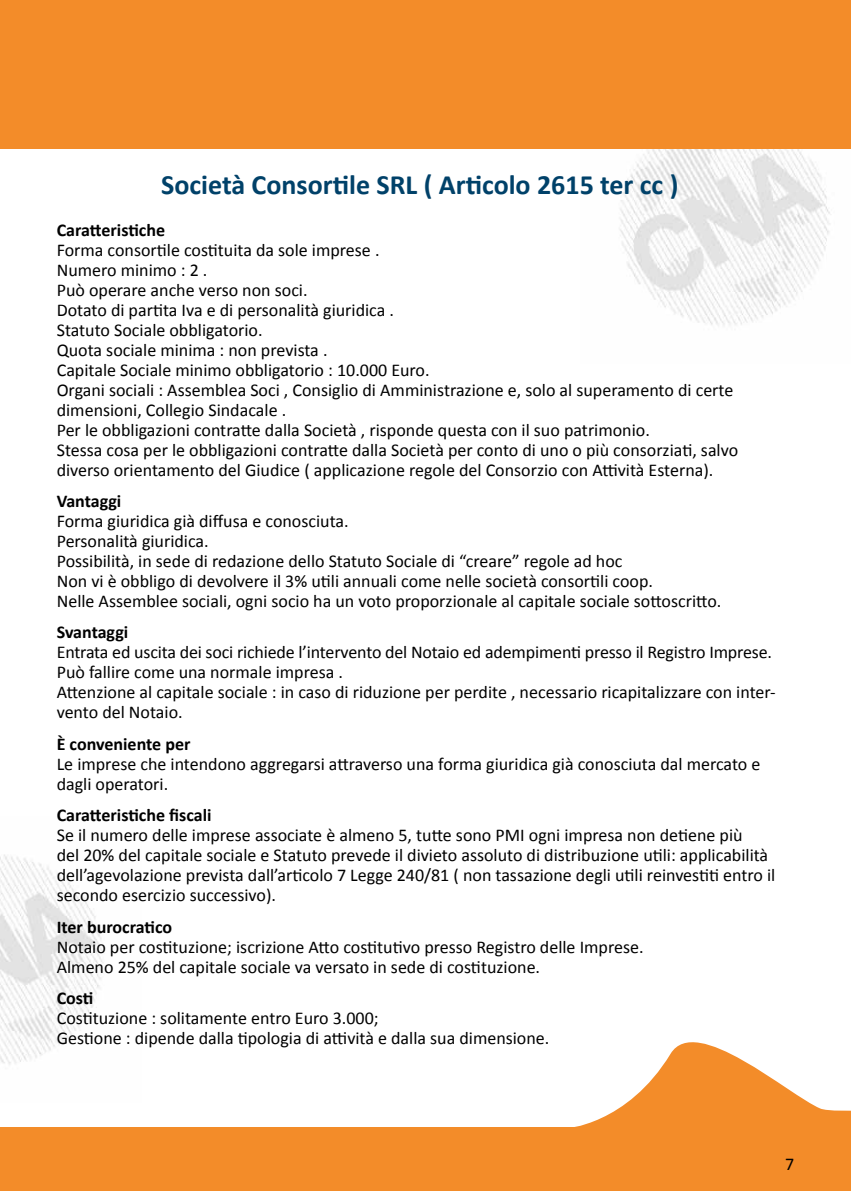
<style>
.page{position:relative;width:851px;height:1191px;background:#fff}
.page>*{position:absolute;margin:0;border:0;box-sizing:border-box;transform-origin:0 0}
.t1{font:700 28px "Calibri";color:#004169}
.t2{font:18px/20px "Calibri";color:#000}
.t3{font:700 18px "Calibri";letter-spacing:-.005em;color:#000}
</style>
<div class="page">
<img style="left:580px;top:148px;width:270px;height:178px">
<img style="left:0;top:854px;width:104px;height:211px">
<div style="left:0;top:0;width:850px;height:148px;background:#f38c29"></div>
<svg style="left:575px;top:1042px;width:275px;height:85px"></svg>
<div style="left:0;top:1127px;width:850px;height:64px;background:#f38c29"></div>
<h1 class="t1" style="left:161px;top:167px;width:518px">Società Consortile SRL ( Articolo 2615 ter cc )</h1>
<p class="t3" style="left:57px;top:218px;width:110px">Caratteristiche</p>
<p class="t2" style="left:57px;top:240px;width:683px">Forma consortile costituita da sole imprese .<br>Numero minimo : 2 .<br>Può operare anche verso non soci.<br>Dotato di partita Iva e di personalità giuridica .<br>Statuto Sociale obbligatorio.<br>Quota sociale minima : non prevista .<br>Capitale Sociale minimo obbligatorio : 10.000 Euro.<br>Organi sociali : Assemblea Soci , Consiglio di Amministrazione e, solo al superamento di certe dimensioni, Collegio Sindacale .<br>Per le obbligazioni contratte dalla Società , risponde questa con il suo patrimonio.<br>Stessa cosa per le obbligazioni contratte dalla Società per conto di uno o più consorziati, salvo diverso orientamento del Giudice ( applicazione regole del Consorzio con Attività Esterna).</p>
<p class="t3" style="left:57px;top:489px;width:66px">Vantaggi</p>
<p class="t2" style="left:57px;top:511px;width:666px">Forma giuridica già diffusa e conosciuta.<br>Personalità giuridica.<br>Possibilità, in sede di redazione dello Statuto Sociale di “creare” regole ad hoc<br>Non vi è obbligo di devolvere il 3% utili annuali come nelle società consortili coop.<br>Nelle Assemblee sociali, ogni socio ha un voto proporzionale al capitale sociale sottoscritto.</p>
<p class="t3" style="left:57px;top:621px;width:73px">Svantaggi</p>
<p class="t2" style="left:57px;top:642px;width:720px">Entrata ed uscita dei soci richiede l’intervento del Notaio ed adempimenti presso il Registro Imprese.<br>Può fallire come una normale impresa .<br>Attenzione al capitale sociale : in caso di riduzione per perdite , necessario ricapitalizzare con inter&shy;vento del Notaio.</p>
<p class="t3" style="left:57px;top:732px;width:135px">È conveniente per</p>
<p class="t2" style="left:57px;top:754px;width:705px">Le imprese che intendono aggregarsi attraverso una forma giuridica già conosciuta dal mercato e dagli operatori.</p>
<p class="t3" style="left:57px;top:803px;width:156px">Caratteristiche fiscali</p>
<p class="t2" style="left:57px;top:825px;width:720px">Se il numero delle imprese associate è almeno 5, tutte sono PMI ogni impresa non detiene più<br>del 20% del capitale sociale e Statuto prevede il divieto assoluto di distribuzione utili: applicabilità dell’agevolazione prevista dall’articolo 7 Legge 240/81 ( non tassazione degli utili reinvestiti entro il secondo esercizio successivo).</p>
<p class="t3" style="left:57px;top:915px;width:117px">Iter burocratico</p>
<p class="t2" style="left:57px;top:936px;width:588px">Notaio per costituzione; iscrizione Atto costitutivo presso Registro delle Imprese.<br>Almeno 25% del capitale sociale va versato in sede di costituzione.</p>
<p class="t3" style="left:57px;top:986px;width:38px">Costi</p>
<p class="t2" style="left:57px;top:1008px;width:494px">Costituzione : solitamente entro Euro 3.000;<br>Gestione : dipende dalla tipologia di attività e dalla sua dimensione.</p>
<p class="t2" style="left:785px;top:1153px;width:11px">7</p>
</div>
